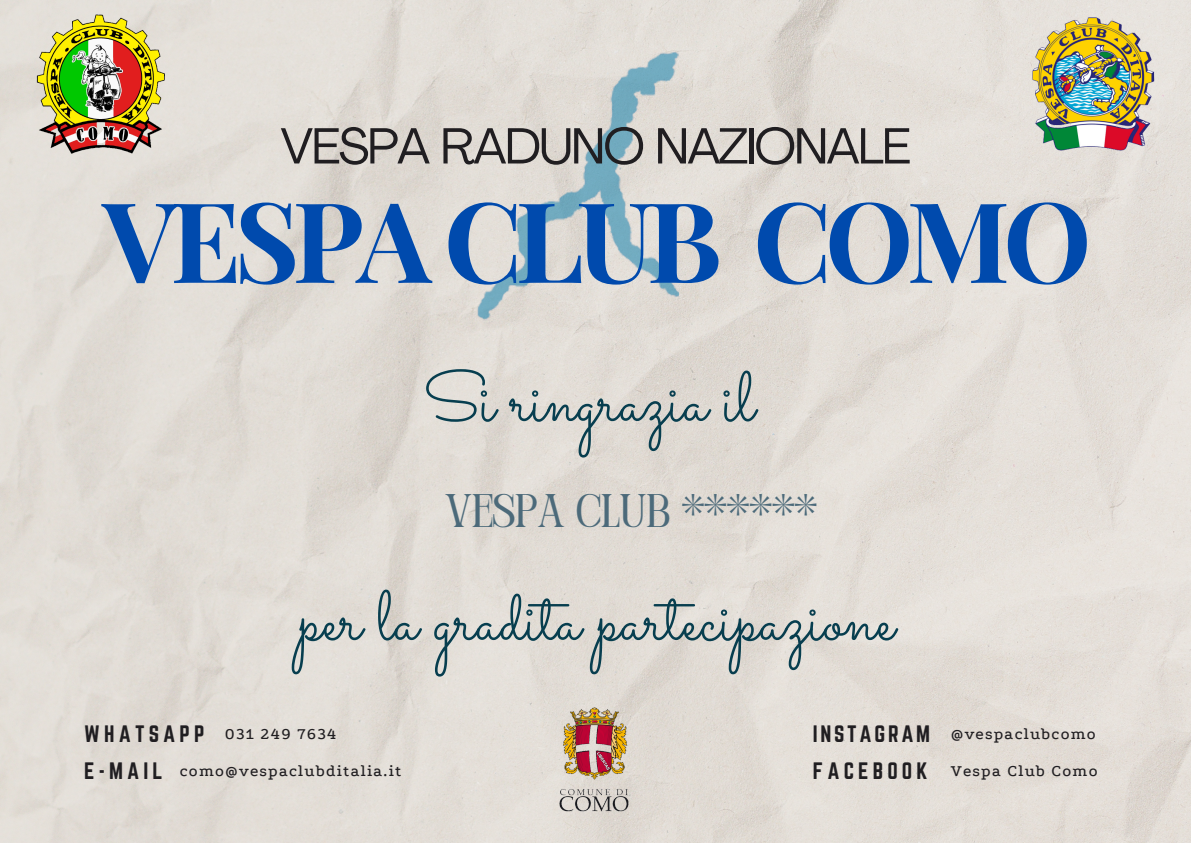
<style>
.page{position:relative;width:1191px;height:843px;background:#fff}
.page>*{position:absolute;margin:0;border:0;box-sizing:border-box;transform-origin:0 0}
.t1{font:700 111.6px "Playfair Display";letter-spacing:-.06em;color:#004aad}
.t2{font:70px "Sacramento";color:#073e4f}
.t3{font:50px "Agrandir";letter-spacing:-.035em;color:#201e21}
.t4{font:47px "Perandoryv 2";color:#4c6a7a}
.t5{font:20.8px "Norwester";letter-spacing:.2em;color:#201e21}
.t6{font:20.8px "Norwester";letter-spacing:.13em;color:#201e21}
.t7{font:500 16.6px "Podkova";letter-spacing:.075em;color:#201e21}
</style>
<div class="page">
<img style="left:0;top:0;width:1190px;height:842px">
<img style="left:474px;top:47px;width:210px;height:281px">
<img style="left:1026px;top:14px;width:131px;height:140px">
<img style="left:32px;top:14px;width:139px;height:140px">
<img style="left:554px;top:705px;width:83px;height:107px">
<p class="t3" style="left:280px;top:126px;width:632px">VESPA RADUNO NAZIONALE</p>
<h4 class="t1" style="left:103px;top:162px;width:990px">VESPA CLUB COMO</h4>
<p class="t2" style="left:422px;top:355px;width:333px">Si ringrazia il</p>
<h3 class="t4" style="left:444px;top:491px;width:374px">VESPA CLUB ******</h3>
<p class="t2" style="left:298px;top:574px;width:598px">per la gradita partecipazione</p>
<h4 class="t5" style="left:84px;top:721px;width:122px">WHATSAPP</h4>
<p class="t7" style="left:225px;top:724px;width:113px">031 249 7634</p>
<h3 class="t5" style="left:84px;top:758px;width:80px">E-MAIL</h3>
<p class="t7" style="left:180px;top:761px;width:223px">como@vespaclubditalia.it</p>
<h4 class="t6" style="left:812px;top:721px;width:119px">INSTAGRAM</h4>
<p class="t7" style="left:950px;top:724px;width:146px">@vespaclubcomo</p>
<h4 class="t5" style="left:812px;top:758px;width:116px">FACEBOOK</h4>
<p class="t7" style="left:950px;top:761px;width:148px">Vespa Club Como</p>
</div>
